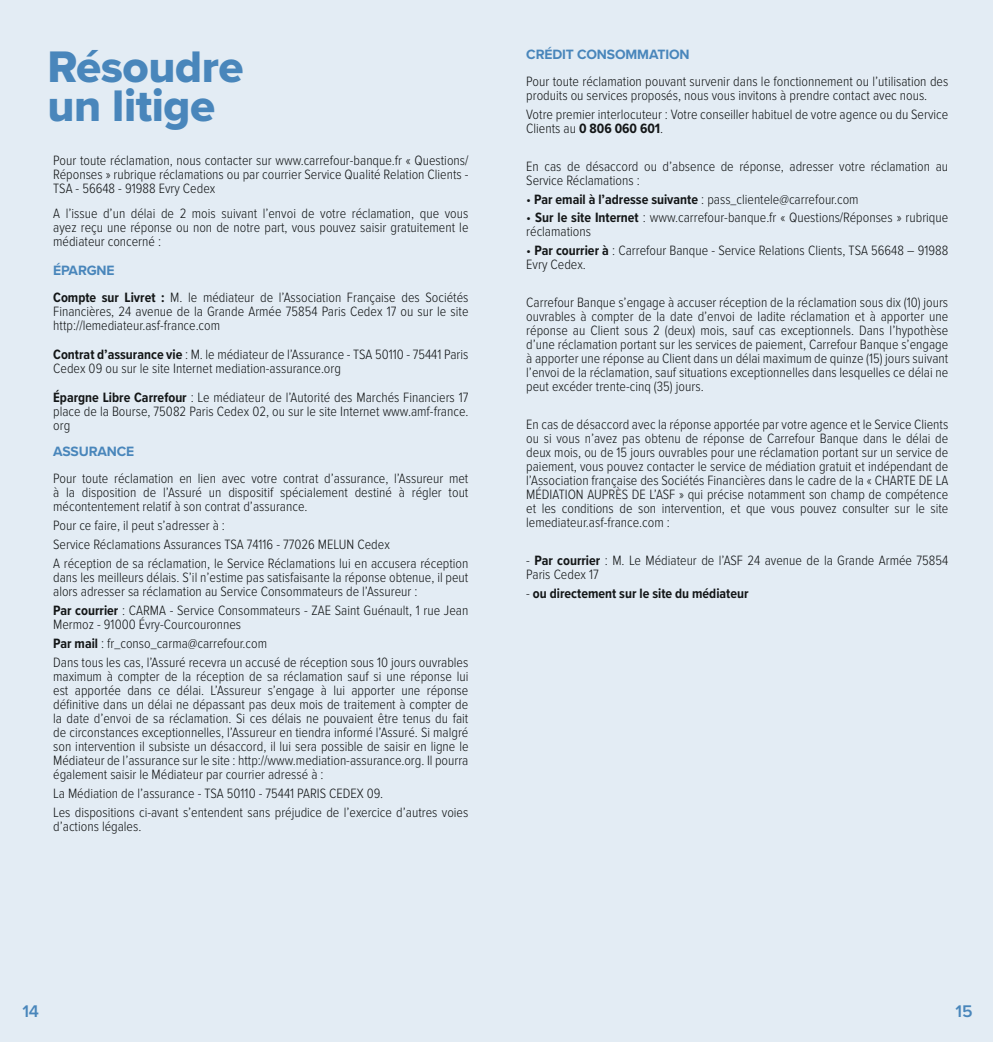
<style>
.page{position:relative;width:993px;height:1042px;background:#fff}
.page>*{position:absolute;margin:0;border:0;box-sizing:border-box;transform-origin:0 0}
.t1{font:45.85px/38.5px "Proxima Nova Extrabld";letter-spacing:-.01em;color:#4986bb}
.t2{font:600 17.5px "Proxima Nova";color:#4986bb}
.t3{font:300 14px/14px "Proxima Nova Cond";color:#131617}
.t4{font:700 14px "Proxima Nova";letter-spacing:-.01em;color:#4986bb}
.t5{font:700 14px "Proxima Nova Cond";color:#131617}
.s1{font-weight:700}
.s2{font-weight:300}
</style>
<div class="page">
<div style="left:0;top:0;width:992px;height:1042px;background:#e3ecf4"></div>
<h1 class="t1" style="left:48px;top:47px;width:197px">Résoudre un litige</h1>
<p class="t3" style="left:53px;top:153px;width:416px;text-align:justify">Pour toute réclamation, nous contacter sur www.carrefour-banque.fr « Questions/ Réponses » rubrique réclamations ou par courrier Service Qualité Relation Clients - TSA - 56648 - 91988 Evry Cedex</p>
<p class="t3" style="left:53px;top:206px;width:416px;text-align:justify">A l’issue d’un délai de 2 mois suivant l’envoi de votre réclamation, que vous ayez reçu une réponse ou non de notre part, vous pouvez saisir gratuitement le médiateur concerné :</p>
<p class="t4" style="left:53px;top:260px;width:63px">ÉPARGNE</p>
<p class="t3" style="left:53px;top:290px;width:416px;text-align:justify"><span class="s1">Compte sur Livret :</span> M. le médiateur de l’Association Française des Sociétés Financières, 24 avenue de la Grande Armée 75854 Paris Cedex 17 ou sur le site http://lemediateur.asf-france.com</p>
<p class="t3" style="left:53px;top:347px;width:416px"><span class="s1">Contrat d’assurance vie</span> : M. le médiateur de l’Assurance - TSA 50110 - 75441 Paris<br>Cedex 09 ou sur le site Internet mediation-assurance.org</p>
<p class="t3" style="left:53px;top:390px;width:416px;text-align:justify"><span class="s1">Épargne Libre Carrefour</span> : Le médiateur de l’Autorité des Marchés Financiers 17 place de la Bourse, 75082 Paris Cedex 02, ou sur le site Internet www.amf-france. org</p>
<p class="t4" style="left:53px;top:441px;width:83px">ASSURANCE</p>
<p class="t3" style="left:53px;top:472px;width:416px;text-align:justify">Pour toute réclamation en lien avec votre contrat d’assurance, l’Assureur met à la disposition de l’Assuré un dispositif spécialement destiné à régler tout mécontentement relatif à son contrat d’assurance.</p>
<p class="t3" style="left:53px;top:516px;width:416px;line-height:18.9px">Pour ce faire, il peut s’adresser à :<br>Service Réclamations Assurances TSA 74116 - 77026 MELUN Cedex<br>A réception de sa réclamation, le Service Réclamations lui en accusera réception</p>
<p class="t3" style="left:53px;top:571px;width:416px">dans les meilleurs délais. S’il n’estime pas satisfaisante la réponse obtenue, il peut alors adresser sa réclamation au Service Consommateurs de l’Assureur :</p>
<p class="t3" style="left:53px;top:604px;width:416px"><span class="s1">Par courrier</span> : CARMA - Service Consommateurs - ZAE Saint Guénault, 1 rue Jean<br>Mermoz - 91000 Évry-Courcouronnes</p>
<p class="t3" style="left:53px;top:634px;width:416px;line-height:18.9px"><span class="s1">Par mail</span> : fr_conso_carma@carrefour.com<br>Dans tous les cas, l’Assuré recevra un accusé de réception sous 10 jours ouvrables</p>
<p class="t3" style="left:53px;top:670px;width:416px;text-align:justify">maximum à compter de la réception de sa réclamation sauf si une réponse lui est apportée dans ce délai. L’Assureur s’engage à lui apporter une réponse définitive dans un délai ne dépassant pas deux mois de traitement à compter de la date d’envoi de sa réclamation. Si ces délais ne pouvaient être tenus du fait de circonstances exceptionnelles, l’Assureur en tiendra informé l’Assuré. Si malgré son intervention il subsiste un désaccord, il lui sera possible de saisir en ligne le Médiateur de l’assurance sur le site : http://www.mediation-assurance.org. Il pourra également saisir le Médiateur par courrier adressé à :</p>
<p class="t3" style="left:53px;top:784px;width:416px;line-height:18.9px">La Médiation de l’assurance - TSA 50110 - 75441 PARIS CEDEX 09.<br>Les dispositions ci-avant s’entendent sans préjudice de l’exercice d’autres voies</p>
<p class="t3" style="left:53px;top:820px;width:90px">d’actions légales.</p>
<p class="t4" style="left:526px;top:44px;width:165px">CRÉDIT CONSOMMATION</p>
<p class="t3" style="left:526px;top:74px;width:423px">Pour toute réclamation pouvant survenir dans le fonctionnement ou l’utilisation des produits ou services proposés, nous vous invitons à prendre contact avec nous.</p>
<p class="t3" style="left:526px;top:107px;width:423px">Votre premier interlocuteur : Votre conseiller habituel de votre agence ou du Service<br>Clients au <span class="s1">0 806 060 601</span>.</p>
<p class="t3" style="left:526px;top:159px;width:423px">En cas de désaccord ou d’absence de réponse, adresser votre réclamation au<br>Service Réclamations :</p>
<p class="t3" style="left:526px;top:192px;width:334px">• <span class="s1">Par email à l’adresse suivante</span> : pass_clientele@carrefour.com</p>
<p class="t3" style="left:526px;top:211px;width:423px">• <span class="s1">Sur le site Internet</span> : www.carrefour-banque.fr « Questions/Réponses » rubrique réclamations</p>
<p class="t3" style="left:526px;top:244px;width:423px">• <span class="s1">Par courrier à</span> : Carrefour Banque - Service Relations Clients, TSA 56648 – 91988<br>Evry Cedex.</p>
<p class="t3" style="left:526px;top:296px;width:423px;text-align:justify">Carrefour Banque s’engage à accuser réception de la réclamation sous dix (10) jours ouvrables à compter de la date d’envoi de ladite réclamation et à apporter une réponse au Client sous 2 (deux) mois, sauf cas exceptionnels. Dans l’hypothèse d’une réclamation portant sur les services de paiement, Carrefour Banque s’engage à apporter une réponse au Client dans un délai maximum de quinze (15) jours suivant l’envoi de la réclamation, sauf situations exceptionnelles dans lesquelles ce délai ne peut excéder trente-cinq (35) jours.</p>
<p class="t3" style="left:526px;top:418px;width:423px;text-align:justify">En cas de désaccord avec la réponse apportée par votre agence et le Service Clients ou si vous n’avez pas obtenu de réponse de Carrefour Banque dans le délai de deux mois, ou de 15 jours ouvrables pour une réclamation portant sur un service de paiement, vous pouvez contacter le service de médiation gratuit et indépendant de l’Association française des Sociétés Financières dans le cadre de la « CHARTE DE LA MÉDIATION AUPRÈS DE L’ASF » qui précise notamment son champ de compétence et les conditions de son intervention, et que vous pouvez consulter sur le site lemediateur.asf-france.com :</p>
<p class="t3" style="left:526px;top:554px;width:423px">- <span class="s1">Par courrier</span> : M. Le Médiateur de l’ASF 24 avenue de la Grande Armée 75854<br>Paris Cedex 17</p>
<p class="t5" style="left:526px;top:583px;width:224px"><span class="s2">-</span> ou directement sur le site du médiateur</p>
<p class="t2" style="left:22px;top:997px;width:18px">14</p>
<p class="t2" style="left:955px;top:997px;width:18px">15</p>
</div>
